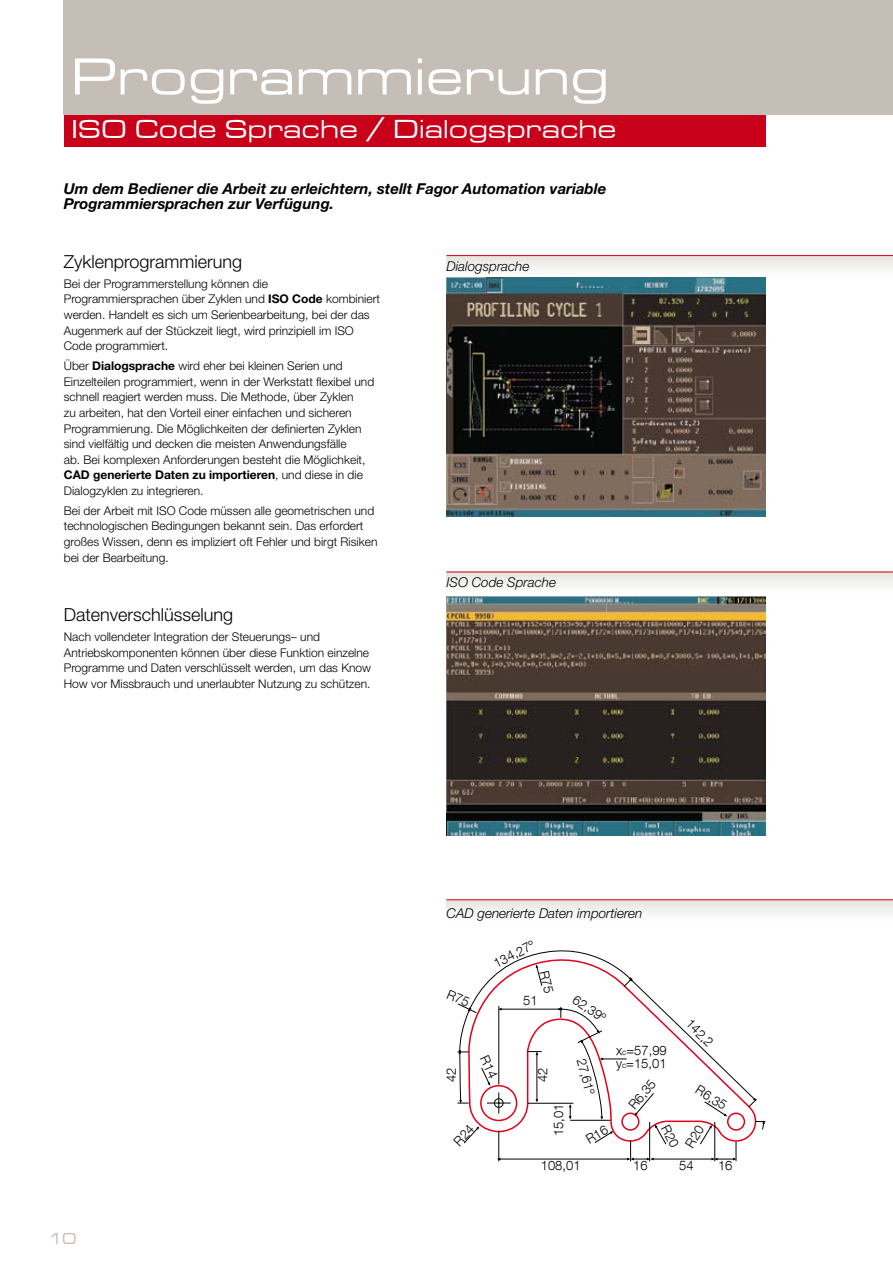
<style>
.page{position:relative;width:893px;height:1263px;background:#fff}
.page>*{position:absolute;margin:0;border:0;box-sizing:border-box;transform-origin:0 0}
.t1{font:500 54px "Microgramma D";letter-spacing:.05em;color:#fff}
.t2{font:500 27px "Microgramma D";letter-spacing:.05em;color:#fff}
.t3{font:300 18px "Helvetica Neue LT Std";color:#000}
.t4{font:500 16.5px "Microgramma D";color:#c5beb6}
.t5{font:italic 700 15px/15.6px "Helvetica Neue LT Std";color:#000}
.t6{font:italic 300 13.5px "Helvetica Neue LT Std";color:#000}
.t7{font:300 13.05px/13px "Helvetica Neue";color:#000}
.t8{font:300 12px/15.6px "Helvetica Neue LT Std";color:#000}
.s1{font-weight:700}
.s2{font-size:8.1px}
</style>
<div class="page">
<div style="left:64px;top:0;width:829px;height:115px;background:#c5beb6"></div>
<div style="left:64px;top:115px;width:701px;height:32px;background:#c90019"></div>
<svg style="left:446px;top:900px;width:447px;height:14px"></svg>
<div style="left:446px;top:572px;width:447px;height:22px;background:linear-gradient(to bottom,#e5e5df,#fffefe)"></div>
<svg style="left:446px;top:256px;width:447px;height:22px"></svg>
<hr style="left:446px;top:255px;width:447px;height:1px;background:#e2001a">
<hr style="left:446px;top:572px;width:447px;height:1px;background:#e2001a">
<hr style="left:446px;top:899px;width:447px;height:1px;background:#e2001a">
<img style="left:446px;top:596px;width:319px;height:239px">
<img style="left:446px;top:277px;width:319px;height:239px">
<svg style="left:457px;top:950px;width:309px;height:212px"></svg>
<h1 class="t1" style="left:72px;top:42px;width:537px">Programmierung</h1>
<h2 class="t2" style="left:72px;top:112px;width:545px">ISO Code Sprache / Dialogsprache</h2>
<p class="t5" style="left:64px;top:180px;width:544px">Um dem Bediener die Arbeit zu erleichtern, stellt Fagor Automation variable<br>Programmiersprachen zur Verfügung.</p>
<h3 class="t3" style="left:64px;top:251px;width:180px">Zyklenprogrammierung</h3>
<p class="t8" style="left:64px;top:276px;width:318px">Bei der Programmerstellung können die Programmiersprachen über Zyklen und <span class="s1">ISO Code</span> kombiniert werden. Handelt es sich um Serienbearbeitung, bei der das Augenmerk auf der Stückzeit liegt, wird prinzipiell im ISO Code programmiert.</p>
<p class="t8" style="left:64px;top:358px;width:312px">Über <span class="s1">Dialogsprache</span> wird eher bei kleinen Serien und Einzelteilen programmiert, wenn in der Werkstatt flexibel und schnell reagiert werden muss. Die Methode, über Zyklen<br>zu arbeiten, hat den Vorteil einer einfachen und sicheren Programmierung. Die Möglichkeiten der definierten Zyklen sind vielfältig und decken die meisten Anwendungsfälle<br>ab. Bei komplexen Anforderungen besteht die Möglichkeit, <span class="s1">CAD generierte Daten zu importieren</span>, und diese in die Dialogzyklen zu integrieren.</p>
<p class="t8" style="left:64px;top:502px;width:315px">Bei der Arbeit mit ISO Code müssen alle geometrischen und technologischen Bedingungen bekannt sein. Das erfordert großes Wissen, denn es impliziert oft Fehler und birgt Risiken bei der Bearbeitung.</p>
<h3 class="t3" style="left:64px;top:604px;width:171px">Datenverschlüsselung</h3>
<p class="t8" style="left:64px;top:629px;width:309px">Nach vollendeter Integration der Steuerungs– und Antriebskomponenten können über diese Funktion einzelne Programme und Daten verschlüsselt werden, um das Know How vor Missbrauch und unerlaubter Nutzung zu schützen.</p>
<p class="t6" style="left:446px;top:258px;width:85px">Dialogsprache</p>
<p class="t6" style="left:446px;top:574px;width:111px">ISO Code Sprache</p>
<h3 class="t4" style="left:49px;top:1228px;width:29px">10</h3>
<p class="t6" style="left:446px;top:905px;width:198px">CAD generierte Daten importieren</p>
<p class="t7" style="left:491px;top:958px;width:46px;rotate:-27deg">134,27º</p>
<p class="t7" style="left:523px;top:994px;width:16px">51</p>
<p class="t7" style="left:578px;top:992px;width:38px;rotate:35deg">62,39º</p>
<p class="t7" style="left:693px;top:1016px;width:34px;rotate:46deg">142,2</p>
<p class="t7" style="left:588px;top:1057px;width:38px;rotate:75deg">27,61º</p>
<p class="t7" style="left:616px;top:1044px;width:52px">x<span class="s2">c</span>=57,99 y<span class="s2">c</span>=15,01</p>
<p class="t7" style="left:444px;top:1082px;width:16px;rotate:-90deg">42</p>
<p class="t7" style="left:536px;top:1082px;width:16px;rotate:-90deg">42</p>
<p class="t7" style="left:626px;top:1103px;width:35px;rotate:-50deg">R6,35</p>
<p class="t7" style="left:700px;top:1082px;width:36px;rotate:32deg">R6,35</p>
<p class="t7" style="left:552px;top:1136px;width:34px;rotate:-90deg">15,01</p>
<p class="t7" style="left:541px;top:1159px;width:41px">108,01</p>
<p class="t7" style="left:633px;top:1159px;width:16px">16</p>
<p class="t7" style="left:679px;top:1159px;width:16px">54</p>
<p class="t7" style="left:718px;top:1159px;width:16px">16</p>
</div>
